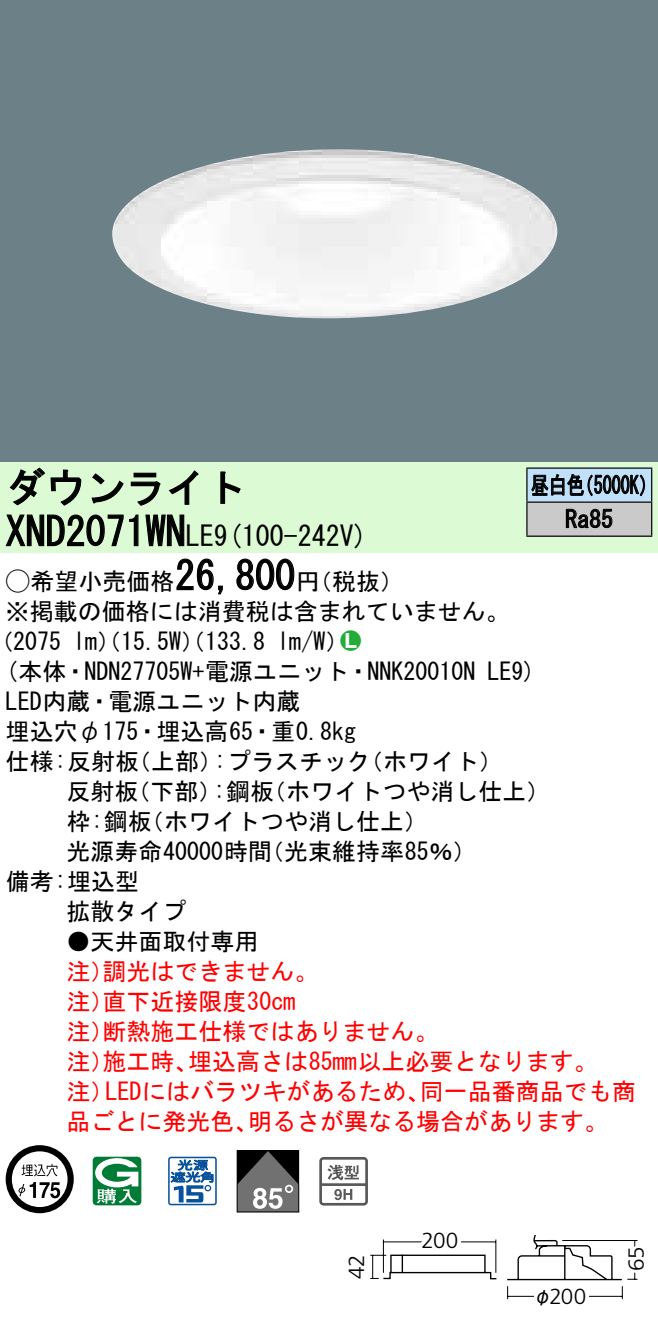
<style>
.page{position:relative;width:658px;height:1325px;background:#fff}
.page>*{position:absolute;margin:0;border:0;box-sizing:border-box;transform-origin:0 0}
.t1{font:40px "MS Gothic";color:#000}
.t2{font:28px "MS Gothic";color:#000}
.t3{font:24px/30.4px "MS Gothic";color:#000}
.t4{font:24px/30px "MS Gothic";color:#f00}
.t5{font:24px/34px "MS Gothic";color:#000;scale:.75 1}
.t6{font:24px "Ford Classification 1";color:#23ac38}
.t7{font:300 22px "Frutiger LT Std";letter-spacing:-.03em;color:#000}
.t8{font:18px "Gothic MB101 Pro Regular 90 pv RKSJ H";color:#000}
.s1{font-size:28px}
.s2{font-family:"Ford Classification 1"}
.s3{color:#fff}
</style>
<div class="page">
<div style="left:0;top:0;width:658px;height:462px;background:#6c8087"></div>
<img style="left:112px;top:149px;width:445px;height:170px">
<div style="left:0;top:462px;width:658px;height:90px;background:#dcfad4"></div>
<svg style="left:9px;top:467px;width:73px;height:39px"></svg>
<svg style="left:91px;top:473px;width:33px;height:30px"></svg>
<svg style="left:130px;top:472px;width:30px;height:34px"></svg>
<svg style="left:168px;top:470px;width:30px;height:35px"></svg>
<svg style="left:220px;top:471px;width:21px;height:33px"></svg>
<svg style="left:5px;top:514px;width:134px;height:33px"></svg>
<svg style="left:145px;top:514px;width:40px;height:33px"></svg>
<svg style="left:176px;top:558px;width:47px;height:37px"></svg>
<svg style="left:236px;top:558px;width:59px;height:32px"></svg>
<svg style="left:6px;top:1145px;width:68px;height:68px"></svg>
<svg style="left:93px;top:1156px;width:48px;height:49px"></svg>
<svg style="left:168px;top:1156px;width:49px;height:49px"></svg>
<svg style="left:237px;top:1150px;width:62px;height:62px;background:#5c5c5c"></svg>
<svg style="left:319px;top:1157px;width:49px;height:48px"></svg>
<div style="left:527px;top:468px;width:124px;height:34px;background:#c1e1fa"></div>
<div style="left:527px;top:502px;width:124px;height:34px;background:#cacaca"></div>
<hr style="left:526px;top:467px;width:126px;height:2px;background:#000">
<hr style="left:526px;top:468px;width:1px;height:33px;background:#000">
<hr style="left:651px;top:468px;width:1px;height:33px;background:#000">
<hr style="left:526px;top:501px;width:126px;height:2px;background:#000">
<hr style="left:526px;top:502px;width:1px;height:33px;background:#000">
<hr style="left:651px;top:502px;width:1px;height:33px;background:#000">
<hr style="left:526px;top:535px;width:126px;height:2px;background:#000">
<svg style="left:531px;top:474px;width:114px;height:23px"></svg>
<svg style="left:565px;top:508px;width:47px;height:20px"></svg>
<svg style="left:370px;top:1239px;width:127px;height:41px"></svg>
<svg style="left:507px;top:1234px;width:131px;height:66px"></svg>
<h1 class="t1" style="left:6px;top:467px;width:242px">ダウンライト</h1>
<p class="t2" style="left:214px;top:522px;width:155px">(9 100-242 (V</p>
<h1 class="t1" style="left:6px;top:511px;width:210px">XND2071WN<span class="s1">LE</span></h1>
<h1 class="t1" style="left:175px;top:555px;width:121px">26,800</h1>
<p class="t3" style="left:6px;top:566px;width:505px"><span class="s2">A</span>希望小売価格<br>※掲載の価格には消費税は含まれていません。</p>
<p class="t6" style="left:340px;top:629px;width:22px">2<span class="s3">7</span></p>
<p class="t3" style="left:296px;top:566px;width:109px">（円税抜(</p>
<p class="t3" style="left:277px;top:626px;width:73px">l m (W/</p>
<p class="t3" style="left:-11px;top:626px;width:74px">（2075</p>
<p class="t3" style="left:73px;top:626px;width:193px">lm）（15.5 ）（W 133.8</p>
<p class="t5" style="left:565px;top:468px;width:65px;text-indent:-34px">昼白色<br>Ra85</p>
<p class="t5" style="left:575px;top:468px;width:109px">（5000 (K</p>
<p class="t3" style="left:6px;top:656px;width:471px">(本体・NDN27705 +W 電源ユニット・NNK20010N</p>
<p class="t3" style="left:6px;top:686px;width:296px">LED内蔵・電源ユニット内蔵</p>
<p class="t3" style="left:6px;top:716px;width:352px">埋込穴φ175・埋込高65・重0.8kg</p>
<p class="t3" style="left:359px;top:746px;width:145px">（ホワイト(</p>
<p class="t3" style="left:487px;top:656px;width:50px">LE (9</p>
<p class="t3" style="left:214px;top:746px;width:158px">:プラスチック</p>
<p class="t3" style="left:6px;top:746px;width:135px">仕様:反射板</p>
<p class="t3" style="left:127px;top:746px;width:97px">（上部）</p>
<p class="t3" style="left:66px;top:776px;width:73px">反射板</p>
<p class="t3" style="left:126px;top:776px;width:97px">（下部）</p>
<p class="t3" style="left:213px;top:776px;width:62px">:鋼板</p>
<p class="t3" style="left:262px;top:776px;width:289px">（ホワイトつや消し仕上(</p>
<p class="t3" style="left:66px;top:806px;width:87px">枠:鋼板</p>
<p class="t3" style="left:140px;top:806px;width:289px">（ホワイトつや消し仕上(</p>
<p class="t3" style="left:66px;top:836px;width:207px">光源寿命40000時間</p>
<p class="t3" style="left:6px;top:866px;width:135px">備考:埋込型</p>
<p class="t3" style="left:66px;top:896px;width:121px">拡散タイプ</p>
<p class="t3" style="left:66px;top:926px;width:193px">●天井面取付専用</p>
<p class="t4" style="left:102px;top:956px;width:217px">調光はできません。</p>
<p class="t3" style="left:260px;top:836px;width:218px">（光束維持率85％(</p>
<p class="t4" style="left:102px;top:956px;width:194px;text-indent:-36px">注）<br>直下近接限度30cm</p>
<p class="t4" style="left:102px;top:986px;width:337px;text-indent:-36px">注）<br>断熱施工仕様ではありません。</p>
<p class="t4" style="left:66px;top:1016px;width:49px">注）</p>
<p class="t4" style="left:188px;top:1046px;width:411px">埋込高さは85mm以上必要となります。</p>
<p class="t4" style="left:102px;top:1046px;width:97px">施工時、</p>
<p class="t4" style="left:66px;top:1046px;width:49px">注）</p>
<p class="t4" style="left:66px;top:1076px;width:49px">注）</p>
<p class="t4" style="left:105px;top:1076px;width:326px">LEDにはバラツキがあるため、</p>
<p class="t4" style="left:420px;top:1076px;width:217px">同一品番商品でも商</p>
<p class="t4" style="left:66px;top:1106px;width:193px">品ごとに発光色、</p>
<p class="t4" style="left:248px;top:1106px;width:362px">明るさが異なる場合があります。</p>
<p class="t7" style="left:421px;top:1227px;width:38px">200</p>
<p class="t7" style="left:344px;top:1278px;width:26px;rotate:-90deg">42</p>
<p class="t7" style="left:623px;top:1270px;width:26px;rotate:-90deg">65</p>
<p class="t7" style="left:549px;top:1283px;width:38px">200</p>
<p class="t8" style="left:534px;top:1281px;width:19px">φ</p>
</div>
